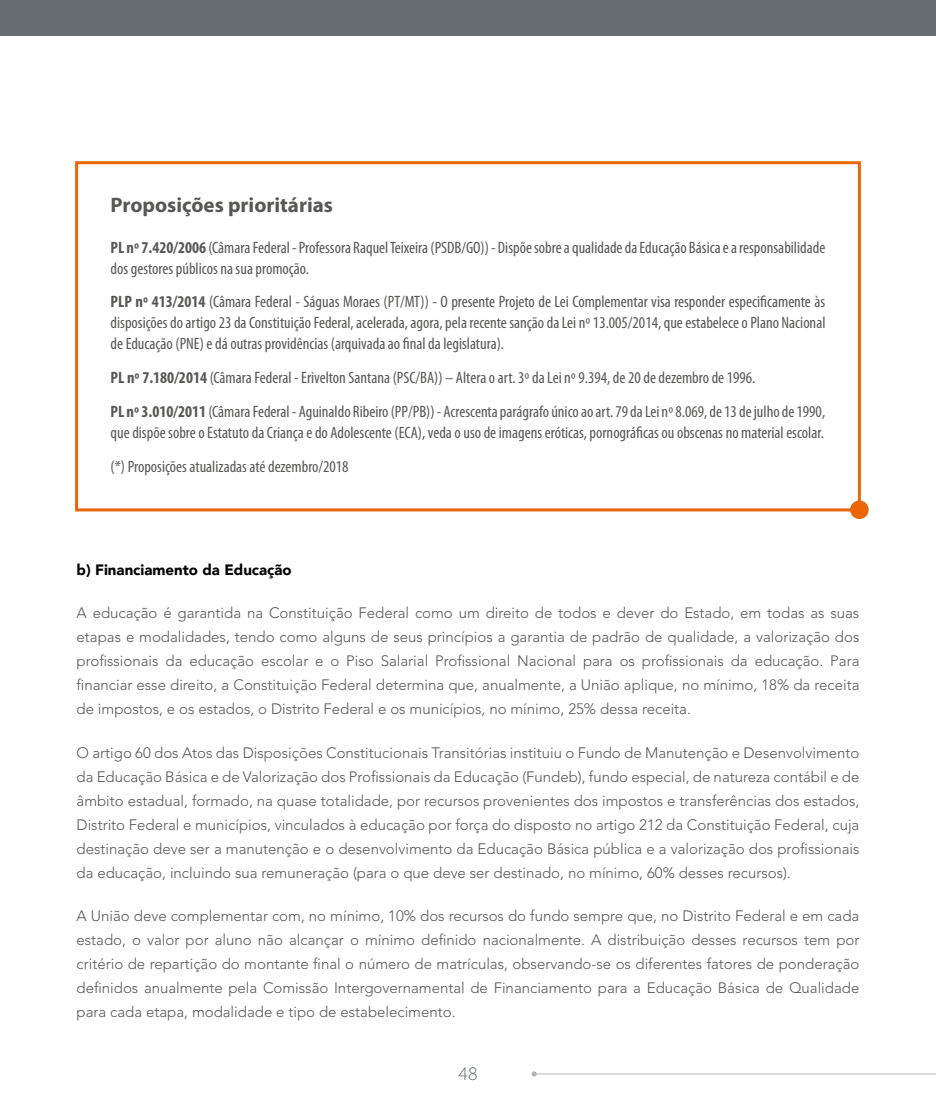
<style>
.page{position:relative;width:936px;height:1106px;background:#fff}
.page>*{position:absolute;margin:0;border:0;box-sizing:border-box;transform-origin:0 0}
.t1{font:700 21px "Myriad Pro";color:#575756}
.t2{font:300 19.2px "Myriad Pro";color:#666e72}
.t3{font:condensed 16.5px/21px "Myriad Pro";color:#575756}
.t4{font:300 15px/24px "Avenir LT Std";color:#575756;text-align:justify}
.t5{font:900 15px "Avenir";color:#000}
.s1{font-weight:700}
</style>
<div class="page">
<div style="left:0;top:0;width:935px;height:36px;background:#666e72"></div>
<hr style="left:534px;top:1073px;width:401px;height:1px;background:#b3b2b2">
<svg style="left:531px;top:1071px;width:5px;height:5px"></svg>
<div style="left:75px;top:161px;width:785px;height:350px;border:3px solid #ec6608"></div>
<svg style="left:850px;top:500px;width:18px;height:19px"></svg>
<h1 class="t1" style="left:111px;top:192px;width:224px">Proposições prioritárias</h1>
<p class="t3" style="left:111px;top:236px;width:716px"><span class="s1">PL nº 7.420/2006</span> (Câmara Federal - Professora Raquel Teixeira (PSDB/GO)) - Dispõe sobre a qualidade da Educação Básica e a responsabilidade dos gestores públicos na sua promoção.</p>
<p class="t3" style="left:111px;top:291px;width:716px;text-align:justify"><span class="s1">PLP nº 413/2014</span> (Câmara Federal - Ságuas Moraes (PT/MT)) - O presente Projeto de Lei Complementar visa responder especificamente às disposições do artigo 23 da Constituição Federal, acelerada, agora, pela recente sanção da Lei nº 13.005/2014, que estabelece o Plano Nacional de Educação (PNE) e dá outras providências (arquivada ao final da legislatura).</p>
<p class="t3" style="left:111px;top:361px;width:716px;line-height:33.8px"><span class="s1">PL nº 7.180/2014</span> (Câmara Federal - Erivelton Santana (PSC/BA)) – Altera o art. 3º da Lei nº 9.394, de 20 de dezembro de 1996.<br><span class="s1">PL nº 3.010/2011</span> (Câmara Federal - Aguinaldo Ribeiro (PP/PB)) - Acrescenta parágrafo único ao art. 79 da Lei nº 8.069, de 13 de julho de 1990,</p>
<p class="t3" style="left:111px;top:415px;width:714px;line-height:33.8px">que dispõe sobre o Estatuto da Criança e do Adolescente (ECA), veda o uso de imagens eróticas, pornográficas ou obscenas no material escolar. (*) Proposições atualizadas até dezembro/2018</p>
<p class="t5" style="left:77px;top:557px;width:216px">b) Financiamento da Educação</p>
<p class="t4" style="left:77px;top:601px;width:784px">A educação é garantida na Constituição Federal como um direito de todos e dever do Estado, em todas as suas etapas e modalidades, tendo como alguns de seus princípios a garantia de padrão de qualidade, a valorização dos profissionais da educação escolar e o Piso Salarial Profissional Nacional para os profissionais da educação. Para financiar esse direito, a Constituição Federal determina que, anualmente, a União aplique, no mínimo, 18% da receita de impostos, e os estados, o Distrito Federal e os municípios, no mínimo, 25% dessa receita.</p>
<p class="t4" style="left:77px;top:740px;width:784px">O artigo 60 dos Atos das Disposições Constitucionais Transitórias instituiu o Fundo de Manutenção e Desenvolvimento da Educação Básica e de Valorização dos Profissionais da Educação (Fundeb), fundo especial, de natureza contábil e de âmbito estadual, formado, na quase totalidade, por recursos provenientes dos impostos e transferências dos estados, Distrito Federal e municípios, vinculados à educação por força do disposto no artigo 212 da Constituição Federal, cuja destinação deve ser a manutenção e o desenvolvimento da Educação Básica pública e a valorização dos profissionais da educação, incluindo sua remuneração (para o que deve ser destinado, no mínimo, 60% desses recursos).</p>
<p class="t4" style="left:77px;top:903px;width:784px">A União deve complementar com, no mínimo, 10% dos recursos do fundo sempre que, no Distrito Federal e em cada estado, o valor por aluno não alcançar o mínimo definido nacionalmente. A distribuição desses recursos tem por critério de repartição do montante final o número de matrículas, observando-se os diferentes fatores de ponderação definidos anualmente pela Comissão Intergovernamental de Financiamento para a Educação Básica de Qualidade para cada etapa, modalidade e tipo de estabelecimento.</p>
<p class="t2" style="left:458px;top:1063px;width:20px">48</p>
</div>
